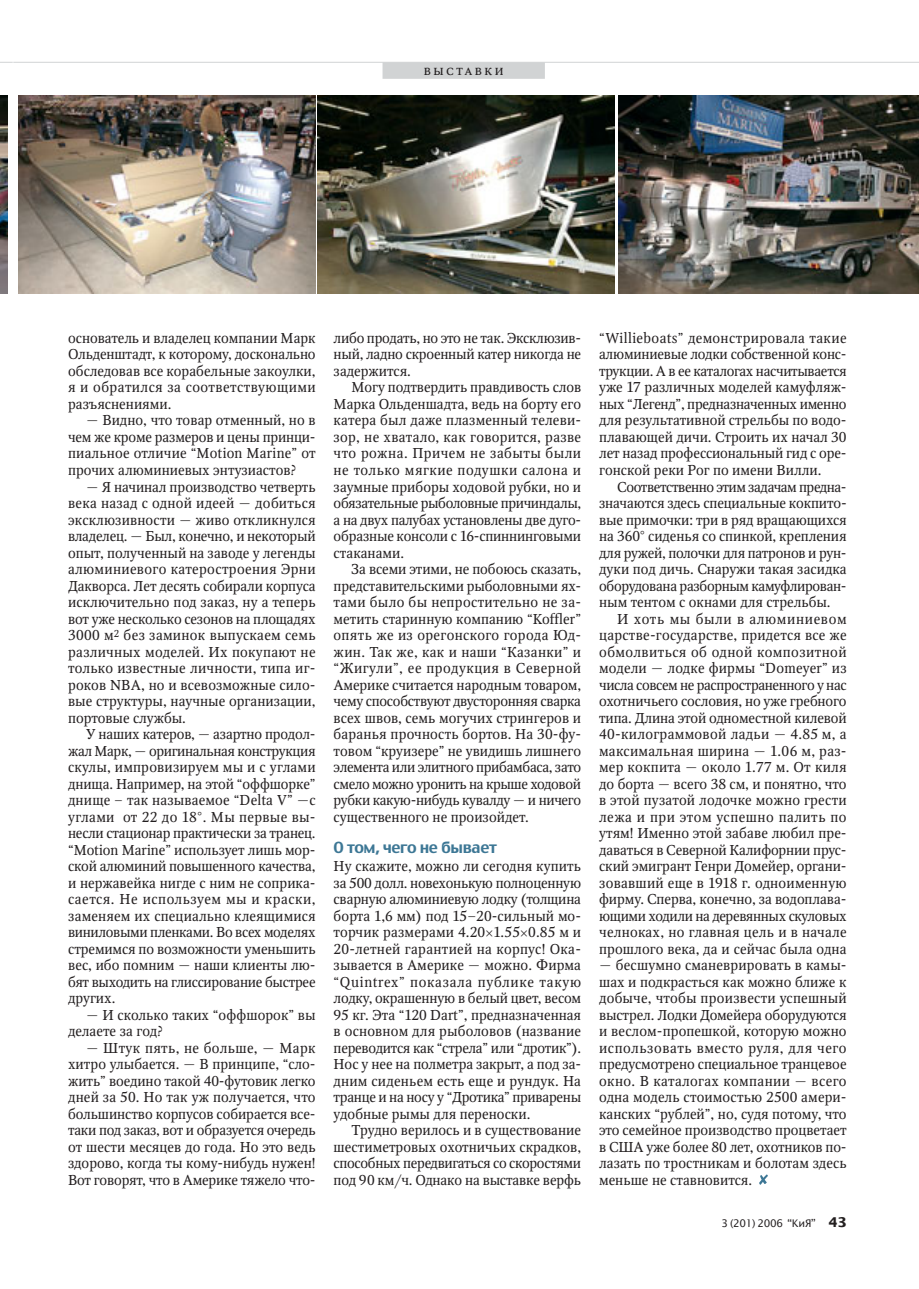
<style>
.page{position:relative;width:919px;height:1289px;background:#fff}
.page>*{position:absolute;margin:0;border:0;box-sizing:border-box;transform-origin:0 0}
.t1{font:15px "Rostislav";letter-spacing:-.025em;color:#3d7795}
.t2{font:14.25px/16.5px "Octava C";color:#231f20;text-align:justify}
.t3{font:13.5px "Octava SCC";letter-spacing:.175em;color:#231f20}
.t4{font:10.5px "Office Type Sans";letter-spacing:-.03em;color:#231f20}
.s1{font-weight:700;font-size:13.5px}
</style>
<div class="page">
<img style="left:317px;top:95px;width:298px;height:198px">
<img style="left:18px;top:95px;width:297px;height:198px">
<img style="left:618px;top:95px;width:300px;height:198px">
<svg style="left:759px;top:1174px;width:9px;height:10px"></svg>
<div style="left:382px;top:62px;width:163px;height:17px;background:#d1d3d4"></div>
<img style="left:0;top:95px;width:8px;height:198px">
<svg style="left:0;top:62px;width:13px;height:1px"></svg>
<hr style="left:13px;top:62px;width:905px;height:1px;background:#d1d3d4">
<p class="t3" style="left:424px;top:62px;width:81px">выставки</p>
<p class="t2" style="left:68px;top:331px;width:249px">основатель и владелец компании Марк Ольденштадт, к которому, досконально обследовав все корабельные закоулки, я и обратился за соответствующими разъяснениями.</p>
<p class="t2" style="left:68px;top:414px;width:249px;text-indent:18px">— Видно, что товар отменный, но в чем же кроме размеров и цены принци&shy;пиальное отличие “Motion Marine” от прочих алюминиевых энтузиастов?</p>
<p class="t2" style="left:68px;top:480px;width:249px;text-indent:18px">— Я начинал производство четверть века назад с одной идеей — добиться эксклюзивности — живо откликнулся владелец. — Был, конечно, и некоторый опыт, полученный на заводе у легенды алюминиевого катеростроения Эрни Дакворса. Лет десять собирали корпуса исключительно под заказ, ну а теперь вот уже несколько сезонов на площадях 3000 м<sup>2</sup> без заминок выпускаем семь различных моделей. Их покупают не только известные личности, типа иг&shy;роков NBA, но и всевозможные сило&shy;вые структуры, научные организации, портовые службы.</p>
<p class="t2" style="left:68px;top:727px;width:249px;text-indent:18px">У наших катеров, — азартно продол&shy;жал Марк, — оригинальная конструкция скулы, импровизируем мы и с углами днища. Например, на этой “оффшорке” днище – так называемое “Delta V” —с углами от 22 до 18°. Мы первые вы&shy;несли стационар практически за транец. “Motion Marine” использует лишь мор&shy;ской алюминий повышенного качества, и нержавейка нигде с ним не соприка&shy;сается. Не используем мы и краски, заменяем их специально клеящимися виниловыми пленками. Во всех моделях стремимся по возможности уменьшить вес, ибо помним — наши клиенты лю&shy;бят выходить на глиссирование быстрее других.</p>
<p class="t2" style="left:68px;top:1008px;width:249px;text-indent:18px">— И сколько таких “оффшорок” вы делаете за год?</p>
<p class="t2" style="left:68px;top:1041px;width:249px;text-indent:18px">— Штук пять, не больше, — Марк хитро улыбается. — В принципе, “сло&shy;жить” воедино такой 40-футовик легко дней за 50. Но так уж получается, что большинство корпусов собирается все&shy;таки под заказ, вот и образуется очередь от шести месяцев до года. Но это ведь здорово, когда ты кому-нибудь нужен!<br>Вот говорят, что в Америке тяжело что-</p>
<p class="t2" style="left:333px;top:331px;width:249px">либо продать, но это не так. Эксклюзив&shy;ный, ладно скроенный катер никогда не задержится.</p>
<p class="t2" style="left:333px;top:381px;width:249px;text-indent:18px">Могу подтвердить правдивость слов Марка Ольденшадта, ведь на борту его катера был даже плазменный телеви&shy;зор, не хватало, как говорится, разве что рожна. Причем не забыты были не только мягкие подушки салона и заумные приборы ходовой рубки, но и обязательные рыболовные причиндалы, а на двух палубах установлены две дуго&shy;образные консоли с 16-спиннинговыми стаканами.</p>
<p class="t2" style="left:333px;top:562px;width:249px;text-indent:18px">За всеми этими, не побоюсь сказать, представительскими рыболовными ях&shy;тами было бы непростительно не за&shy;метить старинную компанию “Koffler” опять же из орегонского города Юд&shy;жин. Так же, как и наши “Казанки” и “Жигули”, ее продукция в Северной Америке считается народным товаром, чему способствуют двусторонняя сварка всех швов, семь могучих стрингеров и баранья прочность бортов. На 30-фу&shy;товом “круизере” не увидишь лишнего элемента или элитного прибамбаса, зато смело можно уронить на крыше ходовой рубки какую-нибудь кувалду — и ничего существенного не произойдет.</p>
<p class="t1" style="left:333px;top:842px;width:165px">O том, чего не бывает</p>
<p class="t2" style="left:333px;top:859px;width:249px">Ну скажите, можно ли сегодня купить за 500 долл. новехонькую полноценную сварную алюминиевую лодку (толщина борта 1,6 мм) под 15–20-сильный мо&shy;торчик размерами 4.20 1.55 0.85 м и 20-летней гарантией на корпус! Ока&shy;зывается в Америке — можно. Фирма “Quintrex” показала публике такую лодку, окрашенную в белый цвет, весом 95 кг. Эта “120 Dart”, предназначенная в основном для рыболовов (название переводится как “стрела” или “дротик”).<br>Нос у нее на полметра закрыт, а под за&shy;дним сиденьем есть еще и рундук. На транце и на носу у “Дротика” приварены удобные рымы для переноски.</p>
<p class="t2" style="left:333px;top:1123px;width:249px;text-indent:18px">Трудно верилось и в существование шестиметровых охотничьих скрадков, способных передвигаться со скоростями под 90 км/ч. Однако на выставке верфь</p>
<p class="t2" style="left:599px;top:331px;width:249px">“Willieboats” демонстрировала такие алюминиевые лодки собственной конс&shy;трукции. А в ее каталогах насчитывается уже 17 различных моделей камуфляж&shy;ных “Легенд”, предназначенных именно для результативной стрельбы по водо&shy;плавающей дичи. Строить их начал 30 лет назад профессиональный гид с оре&shy;гонской реки Рог по имени Вилли.</p>
<p class="t2" style="left:599px;top:480px;width:249px;text-indent:18px">Соответственно этим задачам предна&shy;значаются здесь специальные кокпито&shy;вые примочки: три в ряд вращающихся на 360° сиденья со спинкой, крепления для ружей, полочки для патронов и рун&shy;дуки под дичь. Снаружи такая засидка оборудована разборным камуфлирован&shy;ным тентом с окнами для стрельбы.</p>
<p class="t2" style="left:599px;top:612px;width:249px;text-indent:18px">И хоть мы были в алюминиевом царстве-государстве, придется все же обмолвиться об одной композитной модели — лодке фирмы “Domeyer” из числа совсем не распространенного у нас охотничьего сословия, но уже гребного типа. Длина этой одноместной килевой 40-килограммовой ладьи — 4.85 м, а максимальная ширина — 1.06 м, раз&shy;мер кокпита — около 1.77 м. От киля до борта — всего 38 см, и понятно, что в этой пузатой лодочке можно грести лежа и при этом успешно палить по утям! Именно этой забаве любил пре&shy;даваться в Северной Калифорнии прус&shy;ский эмигрант Генри Домейер, органи&shy;зовавший еще в 1918 г. одноименную фирму. Сперва, конечно, за водоплава&shy;ющими ходили на деревянных скуловых челноках, но главная цель и в начале прошлого века, да и сейчас была одна</p>
<p class="t2" style="left:599px;top:958px;width:249px">— бесшумно сманеврировать в камы&shy;шах и подкрасться как можно ближе к добыче, чтобы произвести успешный выстрел. Лодки Домейера оборудуются и веслом-пропешкой, которую можно использовать вместо руля, для чего предусмотрено специальное транцевое окно. В каталогах компании — всего одна модель стоимостью 2500 амери&shy;канских “рублей”, но, судя потому, что это семейное производство процветает в США уже более 80 лет, охотников по&shy;лазать по тростникам и болотам здесь меньше не ставновится.</p>
<p class="t4" style="left:721px;top:1219px;width:127px">3 (201) 2006 “КиЯ” <span class="s1">43</span></p>
</div>
